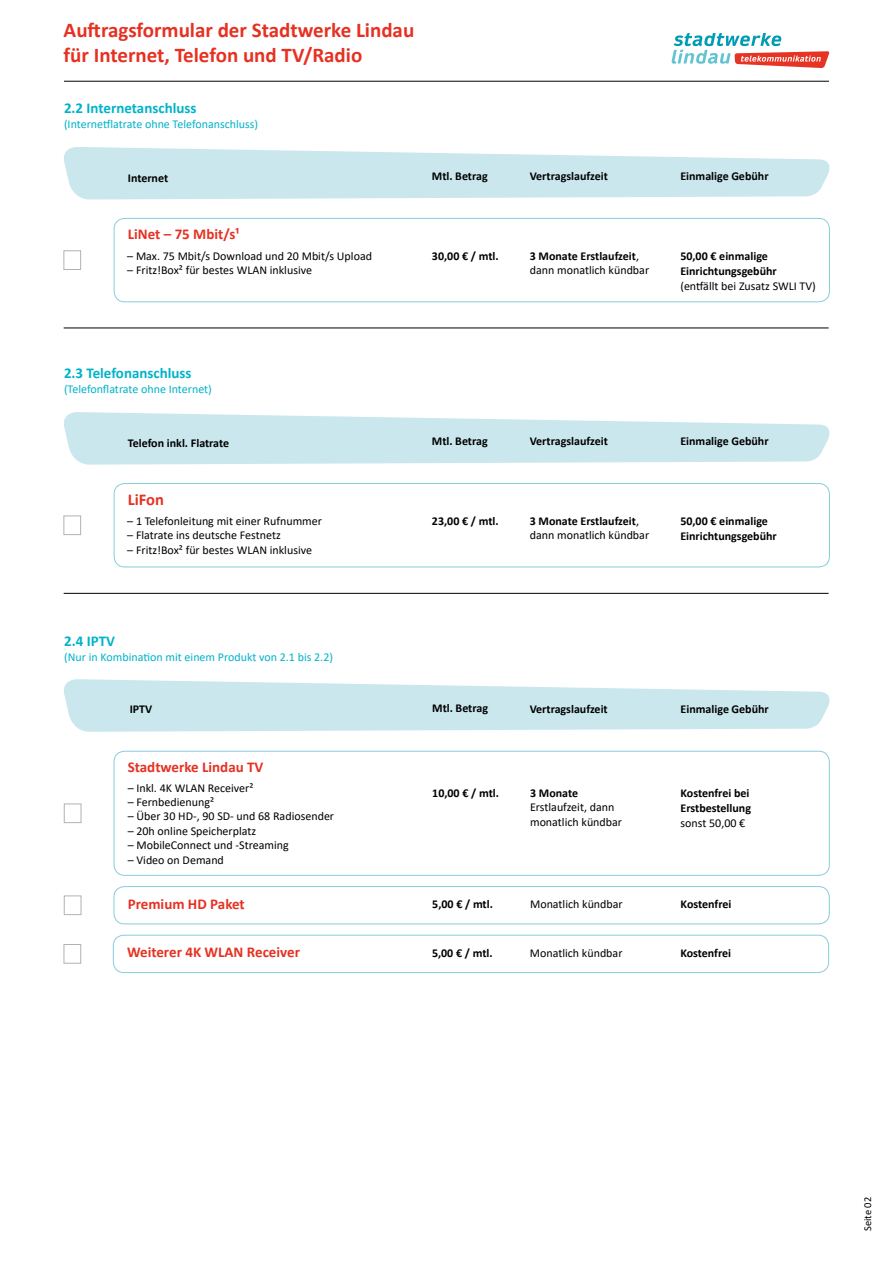
<style>
.page{position:relative;width:893px;height:1263px;background:#fff}
.page>*{position:absolute;margin:0;border:0;box-sizing:border-box;transform-origin:0 0}
.t1{font:700 21px/25.2px "Calibri";color:#e63122}
.t2{font:700 16.5px "Calibri";color:#e63122}
.t3{font:700 15px "Calibri";color:#e63122}
.t4{font:700 15px "Calibri";color:#00b3c8}
.t5{font:12px/14.4px "Calibri";color:#000}
.t6{font:700 12px/15px "Calibri";color:#000}
.t7{font:12px "Calibri";color:#00b3c8}
.t8{font:10.5px "Calibri";color:#000}
.s1{font-weight:700}
</style>
<div class="page">
<svg style="left:64px;top:147px;width:766px;height:53px"></svg>
<svg style="left:64px;top:412px;width:766px;height:53px"></svg>
<svg style="left:64px;top:679px;width:766px;height:53px"></svg>
<hr style="left:64px;top:81px;width:765px;height:1px;background:#000">
<hr style="left:64px;top:327px;width:765px;height:1px;background:#000">
<hr style="left:64px;top:593px;width:765px;height:1px;background:#000">
<div style="left:64px;top:804px;width:17px;height:19px;border:1px solid #b3b2b2"></div>
<div style="left:114px;top:751px;width:715px;height:124px;border:1px solid #87cddb;border-radius:11px"></div>
<div style="left:64px;top:896px;width:17px;height:19px;border:1px solid #b3b2b2"></div>
<div style="left:114px;top:886px;width:715px;height:38px;border:1px solid #87cddb;border-radius:11px"></div>
<div style="left:113px;top:935px;width:716px;height:38px;border:1px solid #87cddb;border-radius:11px"></div>
<div style="left:64px;top:944px;width:17px;height:19px;border:1px solid #b3b2b2"></div>
<div style="left:64px;top:251px;width:17px;height:19px;border:1px solid #b3b2b2"></div>
<div style="left:114px;top:218px;width:716px;height:84px;border:1px solid #87cddb;border-radius:11px"></div>
<div style="left:64px;top:516px;width:17px;height:19px;border:1px solid #b3b2b2"></div>
<div style="left:114px;top:483px;width:716px;height:84px;border:1px solid #87cddb;border-radius:11px"></div>
<svg style="left:672px;top:34px;width:157px;height:34px"></svg>
<h1 class="t1" style="left:64px;top:17px;width:352px">Auftragsformular der Stadtwerke Lindau für Internet, Telefon und TV/Radio</h1>
<p class="t4" style="left:64px;top:98px;width:134px">2.2 Internetanschluss</p>
<p class="t7" style="left:64px;top:116px;width:196px">(Internetflatrate ohne Telefonanschluss)</p>
<p class="t6" style="left:128px;top:170px;width:42px">Internet</p>
<p class="t6" style="left:432px;top:168px;width:57px">Mtl. Betrag</p>
<p class="t6" style="left:530px;top:168px;width:80px">Vertragslaufzeit</p>
<p class="t6" style="left:680px;top:168px;width:90px">Einmalige Gebühr</p>
<p class="t3" style="left:128px;top:223px;width:113px">LiNet – 75 Mbit/s¹</p>
<p class="t5" style="left:127px;top:248px;width:246px">– Max. 75 Mbit/s Download und 20 Mbit/s Upload</p>
<p class="t5" style="left:127px;top:262px;width:186px">– Fritz!Box² für bestes WLAN inklusive</p>
<p class="t4" style="left:64px;top:362px;width:129px">2.3 Telefonanschluss</p>
<p class="t7" style="left:64px;top:381px;width:149px">(Telefonflatrate ohne Internet)</p>
<p class="t6" style="left:432px;top:248px;width:68px">30,00 € / mtl.</p>
<p class="t5" style="left:530px;top:248px;width:121px"><span class="s1">3 Monate Erstlaufzeit</span>, dann monatlich kündbar</p>
<p class="t6" style="left:680px;top:248px;width:98px">50,00 € einmalige<br>Einrichtungsgebühr</p>
<p class="t5" style="left:680px;top:278px;width:137px">(entfällt bei Zusatz SWLI TV)</p>
<p class="t6" style="left:128px;top:435px;width:103px">Telefon inkl. Flatrate</p>
<p class="t6" style="left:432px;top:433px;width:57px">Mtl. Betrag</p>
<p class="t6" style="left:530px;top:433px;width:80px">Vertragslaufzeit</p>
<p class="t6" style="left:680px;top:433px;width:90px">Einmalige Gebühr</p>
<h2 class="t2" style="left:128px;top:488px;width:38px">LiFon</h2>
<p class="t5" style="left:127px;top:513px;width:196px">– 1 Telefonleitung mit einer Rufnummer</p>
<p class="t5" style="left:127px;top:528px;width:155px">– Flatrate ins deutsche Festnetz</p>
<p class="t5" style="left:127px;top:542px;width:186px">– Fritz!Box² für bestes WLAN inklusive</p>
<p class="t4" style="left:64px;top:630px;width:52px">2.4 IPTV</p>
<p class="t7" style="left:64px;top:648px;width:270px">(Nur in Kombination mit einem Produkt von 2.1 bis 2.2)</p>
<p class="t6" style="left:432px;top:513px;width:68px">23,00 € / mtl.</p>
<p class="t5" style="left:530px;top:513px;width:121px"><span class="s1">3 Monate Erstlaufzeit</span>, dann monatlich kündbar</p>
<p class="t6" style="left:680px;top:513px;width:98px">50,00 € einmalige<br>Einrichtungsgebühr</p>
<p class="t6" style="left:130px;top:701px;width:24px">IPTV</p>
<p class="t6" style="left:432px;top:701px;width:57px">Mtl. Betrag</p>
<p class="t6" style="left:530px;top:701px;width:80px">Vertragslaufzeit</p>
<p class="t6" style="left:681px;top:701px;width:90px">Einmalige Gebühr</p>
<p class="t3" style="left:128px;top:756px;width:137px">Stadtwerke Lindau TV</p>
<p class="t5" style="left:128px;top:780px;width:127px">– Inkl. 4K WLAN Receiver²</p>
<p class="t5" style="left:128px;top:794px;width:88px">– Fernbedienung²</p>
<p class="t5" style="left:128px;top:809px;width:208px">– Über 30 HD-, 90 SD- und 68 Radiosender</p>
<p class="t5" style="left:128px;top:823px;width:130px">– 20h online Speicherplatz</p>
<p class="t5" style="left:128px;top:838px;width:163px">– MobileConnect und -Streaming</p>
<p class="t5" style="left:128px;top:852px;width:98px">– Video on Demand</p>
<p class="t6" style="left:432px;top:785px;width:68px">10,00 € / mtl.</p>
<p class="t6" style="left:530px;top:785px;width:50px">3 Monate</p>
<p class="t5" style="left:530px;top:800px;width:94px">Erstlaufzeit, dann monatlich kündbar</p>
<p class="t6" style="left:681px;top:785px;width:72px">Kostenfrei bei<br>Erstbestellung</p>
<p class="t5" style="left:681px;top:815px;width:66px">sonst 50,00 €</p>
<p class="t3" style="left:128px;top:893px;width:119px">Premium HD Paket</p>
<p class="t6" style="left:432px;top:896px;width:62px">5,00 € / mtl.</p>
<p class="t5" style="left:530px;top:896px;width:94px">Monatlich kündbar</p>
<p class="t6" style="left:681px;top:896px;width:52px">Kostenfrei</p>
<p class="t3" style="left:127px;top:942px;width:174px">Weiterer 4K WLAN Receiver</p>
<p class="t6" style="left:432px;top:945px;width:62px">5,00 € / mtl.</p>
<p class="t5" style="left:530px;top:945px;width:94px">Monatlich kündbar</p>
<p class="t6" style="left:680px;top:945px;width:52px">Kostenfrei</p>
<p class="t8" style="left:860px;top:1231px;width:36px;rotate:-90deg">Seite 02</p>
</div>
